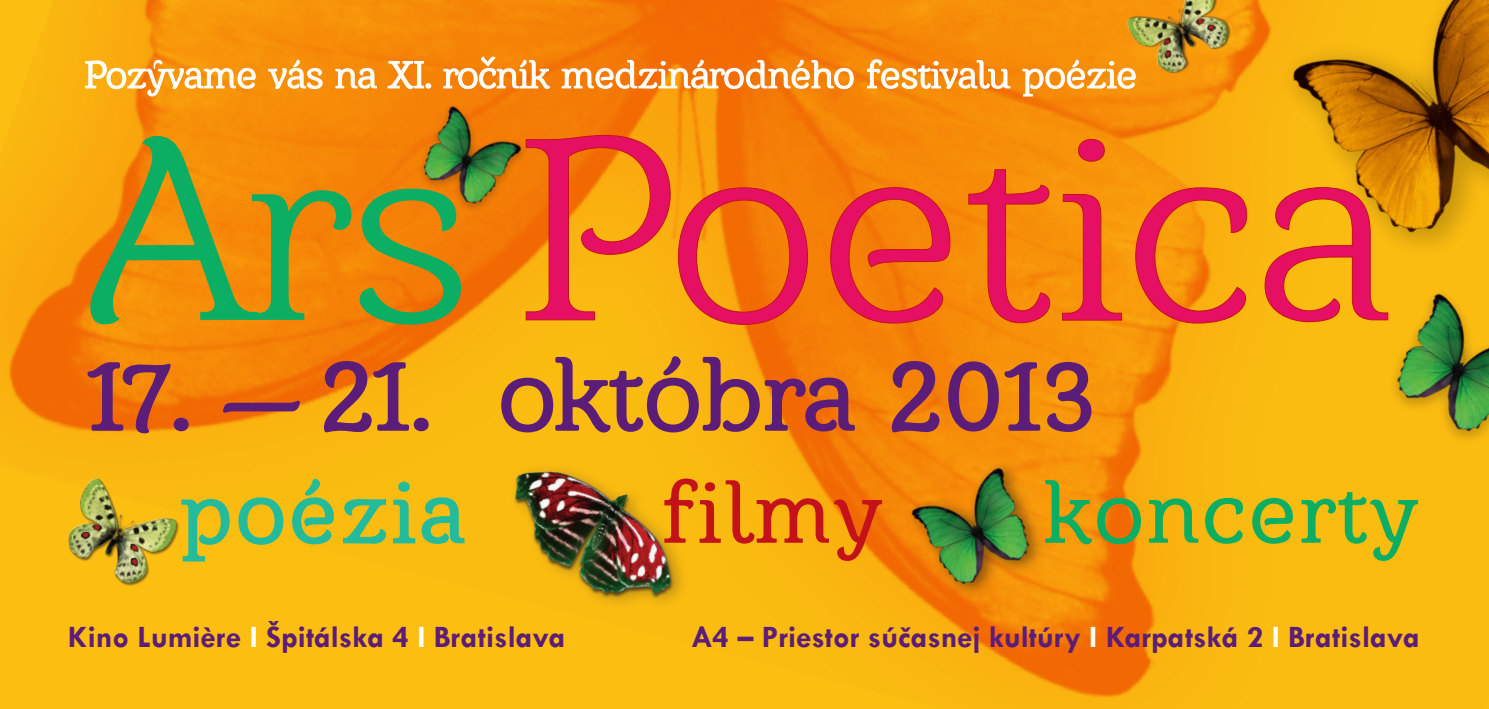
<style>
.page{position:relative;width:1489px;height:709px;background:#fff}
.page>*{position:absolute;margin:0;border:0;box-sizing:border-box;transform-origin:0 0}
.t1{font:266px "Barkentina";color:#e50f63}
.t2{font:100.25px "Barkentina";letter-spacing:.01em;color:#5c1d78}
.t3{font:86.25px "Barkentina";letter-spacing:.05em;color:#0bae62}
.t4{font:86.25px "Barkentina";letter-spacing:.05em;color:#24bb9d}
.t5{font:86.25px "Barkentina";letter-spacing:.035em;color:#c4121a}
.t6{font:38.25px "Barkentina";color:#fff}
.t7{font:700 31.5px "Tw Cen";color:#5c1d78}
.s1{color:#0bae62}
.s2{color:#fff}
</style>
<div class="page">
<img style="left:0;top:0;width:1488px;height:709px">
<svg style="left:86px;top:360px;width:86px;height:75px"></svg>
<div style="left:174px;top:418px;width:15px;height:13px;border:3px solid #5c1d78;border-radius:50%"></div>
<svg style="left:221px;top:401px;width:80px;height:13px"></svg>
<svg style="left:322px;top:359px;width:88px;height:74px"></svg>
<div style="left:414px;top:418px;width:14px;height:13px;border:3px solid #5c1d78;border-radius:50%"></div>
<svg style="left:499px;top:354px;width:357px;height:80px"></svg>
<svg style="left:890px;top:359px;width:203px;height:74px"></svg>
<img style="left:1109px;top:0;width:98px;height:99px">
<svg style="left:185px;top:497px;width:46px;height:66px"></svg>
<svg style="left:237px;top:477px;width:98px;height:69px"></svg>
<svg style="left:341px;top:480px;width:125px;height:65px"></svg>
<img style="left:475px;top:404px;width:253px;height:222px">
<svg style="left:663px;top:477px;width:220px;height:85px"></svg>
<svg style="left:1066px;top:479px;width:75px;height:66px"></svg>
<svg style="left:1147px;top:497px;width:96px;height:48px"></svg>
<svg style="left:1251px;top:497px;width:42px;height:48px"></svg>
<svg style="left:1300px;top:491px;width:118px;height:71px"></svg>
<img style="left:889px;top:444px;width:177px;height:174px">
<img style="left:55px;top:471px;width:130px;height:123px">
<img style="left:1355px;top:329px;width:133px;height:143px">
<img style="left:394px;top:88px;width:147px;height:145px">
<img style="left:1207px;top:0;width:281px;height:329px">
<svg style="left:525px;top:134px;width:146px;height:187px"></svg>
<svg style="left:677px;top:187px;width:131px;height:138px"></svg>
<svg style="left:829px;top:186px;width:122px;height:138px"></svg>
<svg style="left:967px;top:168px;width:83px;height:156px"></svg>
<svg style="left:1061px;top:138px;width:61px;height:183px"></svg>
<svg style="left:1134px;top:187px;width:113px;height:137px"></svg>
<svg style="left:1263px;top:186px;width:125px;height:137px"></svg>
<svg style="left:267px;top:59px;width:56px;height:31px"></svg>
<svg style="left:334px;top:67px;width:44px;height:22px"></svg>
<svg style="left:387px;top:60px;width:44px;height:30px"></svg>
<svg style="left:561px;top:59px;width:293px;height:31px"></svg>
<svg style="left:866px;top:58px;width:145px;height:32px"></svg>
<svg style="left:1021px;top:59px;width:115px;height:38px"></svg>
<svg style="left:442px;top:56px;width:108px;height:34px"></svg>
<svg style="left:84px;top:59px;width:172px;height:38px"></svg>
<p class="t6" style="left:85px;top:51px;width:1053px">Pozyvame vás na XI. ročcník medzinárodného festivalu poézie</p>
<h1 class="t1" style="left:90px;top:67px;width:1303px"><span class="s1">Ars</span> Poetica</h1>
<h2 class="t2" style="left:90px;top:334px;width:1004px">17. — 21. októbra 2013</h2>
<h3 class="t4" style="left:181px;top:459px;width:284px">poézia</h3>
<h3 class="t5" style="left:662px;top:459px;width:219px">filmy</h3>
<h3 class="t3" style="left:1044px;top:459px;width:373px">koncerty</h3>
<p class="t7" style="left:68px;top:618px;width:499px">Kino Lumière <span class="s2">I</span> Špitálska 4 <span class="s2">I</span> Bratislava</p>
<p class="t7" style="left:691px;top:618px;width:730px">A4 – Priestor súčasnej kultúry <span class="s2">I</span> Karpatská 2 <span class="s2">I</span> Bratislava</p>
</div>
